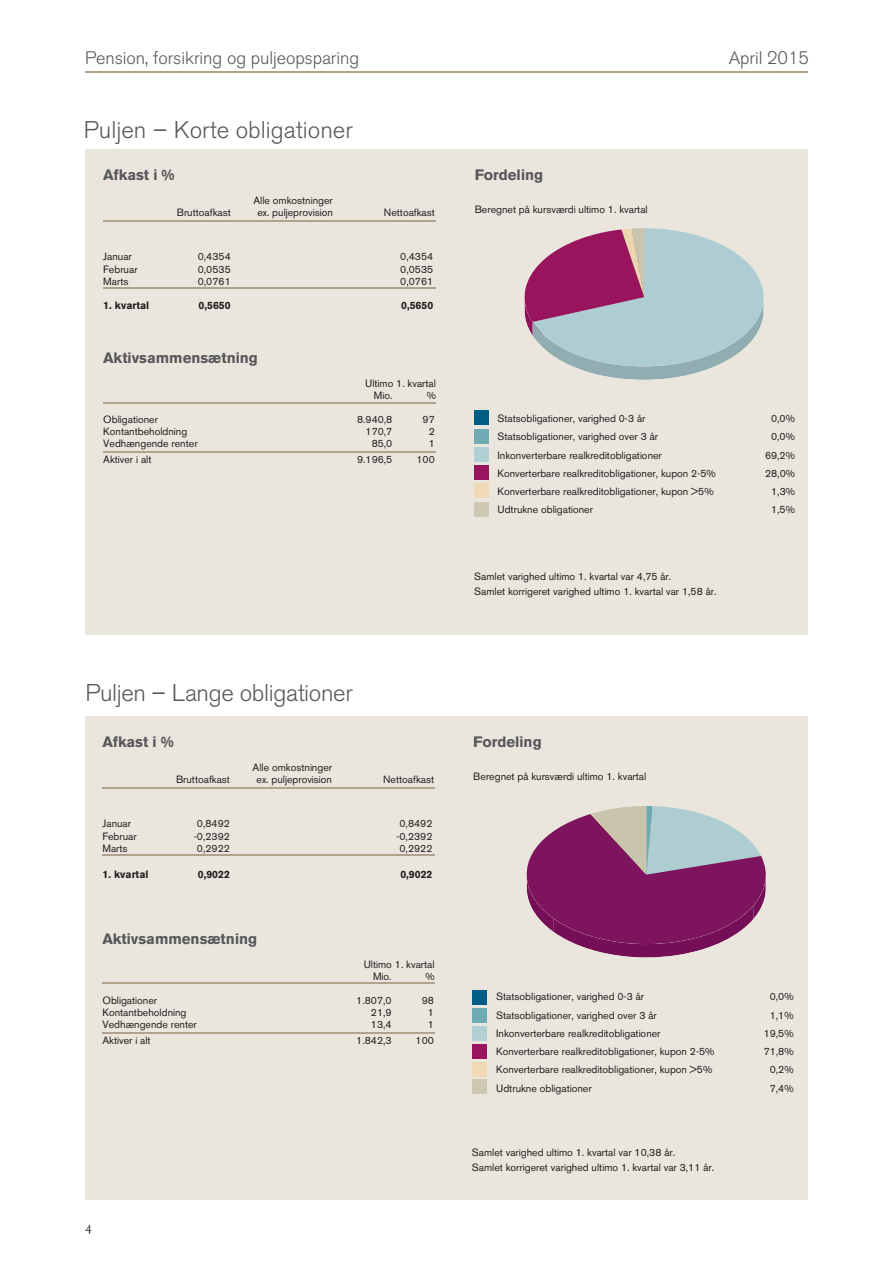
<style>
.page{position:relative;width:893px;height:1263px;background:#fff}
.page>*{position:absolute;margin:0;border:0;box-sizing:border-box;transform-origin:0 0}
.t1{font:300 24px "Akzidenz Grotesk Nordea";letter-spacing:-.005em;color:#57585a}
.t2{font:300 18px "Akzidenz Grotesk Nordea";letter-spacing:-.005em;color:#57585a}
.t3{font:700 15px "Akzidenz Grotesk Nordea";color:#57585a}
.t4{font:13.5px "Atma Nordea Pro";color:#231f20}
.t5{font:10.5px/12px "Akzidenz Grotesk Nordea";color:#231f20}
.t6{font:700 10.5px "Akzidenz Grotesk Nordea";color:#231f20}
</style>
<div class="page">
<hr style="left:85px;top:72px;width:723px;height:1px;background:#b0a38e">
<div style="left:85px;top:149px;width:723px;height:1050px;background:#eae6de"></div>
<hr style="left:103px;top:220px;width:333px;height:2px;background:#b0a38e">
<hr style="left:103px;top:287px;width:333px;height:2px;background:#b0a38e">
<hr style="left:103px;top:402px;width:333px;height:2px;background:#b0a38e">
<hr style="left:103px;top:452px;width:333px;height:1px;background:#b0a38e">
<div style="left:474px;top:410px;width:15px;height:15px;background:#005d83"></div>
<div style="left:474px;top:429px;width:15px;height:15px;background:#6fabb2"></div>
<div style="left:474px;top:447px;width:15px;height:15px;background:#b0d0d4"></div>
<div style="left:474px;top:465px;width:15px;height:15px;background:#99145e"></div>
<div style="left:474px;top:483px;width:15px;height:15px;background:#f0d9b4"></div>
<div style="left:474px;top:502px;width:15px;height:15px;background:#cdc8b1"></div>
<svg style="left:525px;top:228px;width:239px;height:152px"></svg>
<hr style="left:102px;top:788px;width:333px;height:1px;background:#b0a38e">
<hr style="left:102px;top:854px;width:333px;height:2px;background:#b0a38e">
<hr style="left:102px;top:983px;width:333px;height:1px;background:#b0a38e">
<hr style="left:102px;top:1032px;width:333px;height:2px;background:#b0a38e">
<svg style="left:527px;top:806px;width:239px;height:151px"></svg>
<div style="left:472px;top:990px;width:15px;height:15px;background:#005d83"></div>
<div style="left:472px;top:1008px;width:15px;height:15px;background:#6fabb2"></div>
<div style="left:472px;top:1026px;width:15px;height:15px;background:#b0d0d4"></div>
<div style="left:472px;top:1044px;width:15px;height:14px;background:#99145e"></div>
<div style="left:472px;top:1061px;width:15px;height:15px;background:#f0d9b4"></div>
<div style="left:472px;top:1079px;width:15px;height:15px;background:#cdc8b1"></div>
<div style="left:68px;top:635px;width:825px;height:80px;background:#fff"></div>
<h2 class="t2" style="left:85px;top:48px;width:276px">Pension, forsikring og puljeopsparing</h2>
<h2 class="t2" style="left:729px;top:48px;width:82px">April 2015</h2>
<h1 class="t1" style="left:84px;top:116px;width:270px">Puljen – Korte obligationer</h1>
<h3 class="t3" style="left:103px;top:166px;width:73px">Afkast i %</h3>
<p class="t5" style="left:253px;top:194px;width:81px">Alle omkostninger</p>
<p class="t5" style="left:177px;top:206px;width:56px">Bruttoafkast</p>
<p class="t5" style="left:257px;top:206px;width:77px">ex. puljeprovision</p>
<p class="t5" style="left:384px;top:206px;width:52px">Nettoafkast</p>
<p class="t5" style="left:103px;top:250px;width:30px">Januar</p>
<p class="t5" style="left:198px;top:250px;width:35px">0,4354</p>
<p class="t5" style="left:400px;top:250px;width:35px">0,4354</p>
<p class="t5" style="left:103px;top:263px;width:36px">Februar</p>
<p class="t5" style="left:198px;top:263px;width:35px">0,0535</p>
<p class="t5" style="left:400px;top:263px;width:35px">0,0535</p>
<p class="t5" style="left:103px;top:275px;width:27px">Marts</p>
<p class="t5" style="left:198px;top:275px;width:35px">0,0761</p>
<p class="t5" style="left:400px;top:275px;width:35px">0,0761</p>
<p class="t6" style="left:103px;top:299px;width:48px">1. kvartal</p>
<p class="t6" style="left:199px;top:299px;width:34px">0,5650</p>
<p class="t6" style="left:401px;top:299px;width:34px">0,5650</p>
<h3 class="t3" style="left:103px;top:349px;width:156px">Aktivsammensætning</h3>
<p class="t5" style="left:374px;top:377px;width:64px;text-indent:-9px">Ultimo 1. kvartal<br>Mio.</p>
<p class="t5" style="left:427px;top:389px;width:11px">%</p>
<p class="t5" style="left:103px;top:413px;width:56px">Obligationer</p>
<p class="t5" style="left:357px;top:413px;width:37px">8.940,8</p>
<p class="t5" style="left:423px;top:413px;width:14px">97</p>
<p class="t5" style="left:103px;top:425px;width:86px">Kontantbeholdning</p>
<p class="t5" style="left:366px;top:425px;width:28px">170,7</p>
<p class="t5" style="left:429px;top:425px;width:8px">2</p>
<p class="t5" style="left:103px;top:437px;width:96px">Vedhængende renter</p>
<p class="t5" style="left:372px;top:437px;width:22px">85,0</p>
<p class="t5" style="left:429px;top:437px;width:8px">1</p>
<p class="t5" style="left:103px;top:454px;width:50px">Aktiver i alt</p>
<p class="t5" style="left:357px;top:454px;width:37px">9.196,5</p>
<p class="t5" style="left:416px;top:454px;width:20px">100</p>
<h1 class="t1" style="left:85px;top:680px;width:269px">Puljen – Lange obligationer</h1>
<h3 class="t3" style="left:102px;top:733px;width:73px">Afkast i %</h3>
<p class="t5" style="left:253px;top:761px;width:81px">Alle omkostninger</p>
<p class="t5" style="left:176px;top:773px;width:56px">Bruttoafkast</p>
<p class="t5" style="left:257px;top:773px;width:77px">ex. puljeprovision</p>
<p class="t5" style="left:383px;top:773px;width:52px">Nettoafkast</p>
<p class="t5" style="left:102px;top:817px;width:30px">Januar</p>
<p class="t5" style="left:197px;top:817px;width:35px">0,8492</p>
<p class="t5" style="left:399px;top:817px;width:35px">0,8492</p>
<p class="t5" style="left:102px;top:830px;width:36px">Februar</p>
<p class="t5" style="left:194px;top:830px;width:38px">-0,2392</p>
<p class="t5" style="left:396px;top:830px;width:38px">-0,2392</p>
<p class="t5" style="left:102px;top:842px;width:27px">Marts</p>
<p class="t5" style="left:197px;top:842px;width:35px">0,2922</p>
<p class="t5" style="left:399px;top:842px;width:35px">0,2922</p>
<p class="t6" style="left:102px;top:868px;width:48px">1. kvartal</p>
<p class="t6" style="left:198px;top:868px;width:34px">0,9022</p>
<p class="t6" style="left:400px;top:868px;width:34px">0,9022</p>
<h3 class="t3" style="left:102px;top:930px;width:156px">Aktivsammensætning</h3>
<p class="t5" style="left:373px;top:958px;width:63px;text-indent:-9px">Ultimo 1. kvartal<br>Mio.</p>
<p class="t5" style="left:425px;top:970px;width:11px">%</p>
<p class="t5" style="left:102px;top:994px;width:56px">Obligationer</p>
<p class="t5" style="left:356px;top:994px;width:37px">1.807,0</p>
<p class="t5" style="left:422px;top:994px;width:14px">98</p>
<p class="t5" style="left:102px;top:1006px;width:86px">Kontantbeholdning</p>
<p class="t5" style="left:371px;top:1006px;width:22px">21,9</p>
<p class="t5" style="left:428px;top:1006px;width:8px">1</p>
<p class="t5" style="left:102px;top:1018px;width:96px">Vedhængende renter</p>
<p class="t5" style="left:371px;top:1018px;width:22px">13,4</p>
<p class="t5" style="left:428px;top:1018px;width:8px">1</p>
<p class="t5" style="left:102px;top:1034px;width:50px">Aktiver i alt</p>
<p class="t5" style="left:356px;top:1034px;width:37px">1.842,3</p>
<p class="t5" style="left:416px;top:1034px;width:20px">100</p>
<p class="t4" style="left:85px;top:1221px;width:8px">4</p>
<h3 class="t3" style="left:475px;top:166px;width:70px">Fordeling</h3>
<p class="t5" style="left:475px;top:203px;width:175px">Beregnet på kursværdi ultimo 1. kvartal</p>
<p class="t5" style="left:497px;top:412px;width:149px">Statsobligationer, varighed 0-3 år</p>
<p class="t5" style="left:771px;top:412px;width:26px">0,0%</p>
<p class="t5" style="left:497px;top:431px;width:162px">Statsobligationer, varighed over 3 år</p>
<p class="t5" style="left:771px;top:431px;width:26px">0,0%</p>
<p class="t5" style="left:497px;top:449px;width:166px">Inkonverterbare realkreditobligationer</p>
<p class="t5" style="left:765px;top:449px;width:32px">69,2%</p>
<p class="t5" style="left:497px;top:467px;width:220px">Konverterbare realkreditobligationer, kupon 2-5%</p>
<p class="t5" style="left:765px;top:467px;width:32px">28,0%</p>
<p class="t5" style="left:497px;top:485px;width:218px">Konverterbare realkreditobligationer, kupon &gt;5%</p>
<p class="t5" style="left:771px;top:485px;width:26px">1,3%</p>
<p class="t5" style="left:497px;top:504px;width:97px">Udtrukne obligationer</p>
<p class="t5" style="left:771px;top:504px;width:26px">1,5%</p>
<p class="t5" style="left:474px;top:569px;width:244px;line-height:15px">Samlet varighed ultimo 1. kvartal var 4,75 år.<br>Samlet korrigeret varighed ultimo 1. kvartal var 1,58 år.</p>
<h3 class="t3" style="left:473px;top:733px;width:70px">Fordeling</h3>
<p class="t5" style="left:473px;top:770px;width:175px">Beregnet på kursværdi ultimo 1. kvartal</p>
<p class="t5" style="left:496px;top:991px;width:149px">Statsobligationer, varighed 0-3 år</p>
<p class="t5" style="left:770px;top:991px;width:26px">0,0%</p>
<p class="t5" style="left:496px;top:1009px;width:162px">Statsobligationer, varighed over 3 år</p>
<p class="t5" style="left:770px;top:1009px;width:26px">1,1%</p>
<p class="t5" style="left:496px;top:1027px;width:166px">Inkonverterbare realkreditobligationer</p>
<p class="t5" style="left:764px;top:1027px;width:32px">19,5%</p>
<p class="t5" style="left:496px;top:1045px;width:220px">Konverterbare realkreditobligationer, kupon 2-5%</p>
<p class="t5" style="left:764px;top:1045px;width:32px">71,8%</p>
<p class="t5" style="left:496px;top:1064px;width:218px">Konverterbare realkreditobligationer, kupon &gt;5%</p>
<p class="t5" style="left:770px;top:1064px;width:26px">0,2%</p>
<p class="t5" style="left:496px;top:1082px;width:97px">Udtrukne obligationer</p>
<p class="t5" style="left:770px;top:1082px;width:26px">7,4%</p>
<p class="t5" style="left:472px;top:1144px;width:244px;line-height:15px">Samlet varighed ultimo 1. kvartal var 10,38 år.<br>Samlet korrigeret varighed ultimo 1. kvartal var 3,11 år.</p>
</div>
